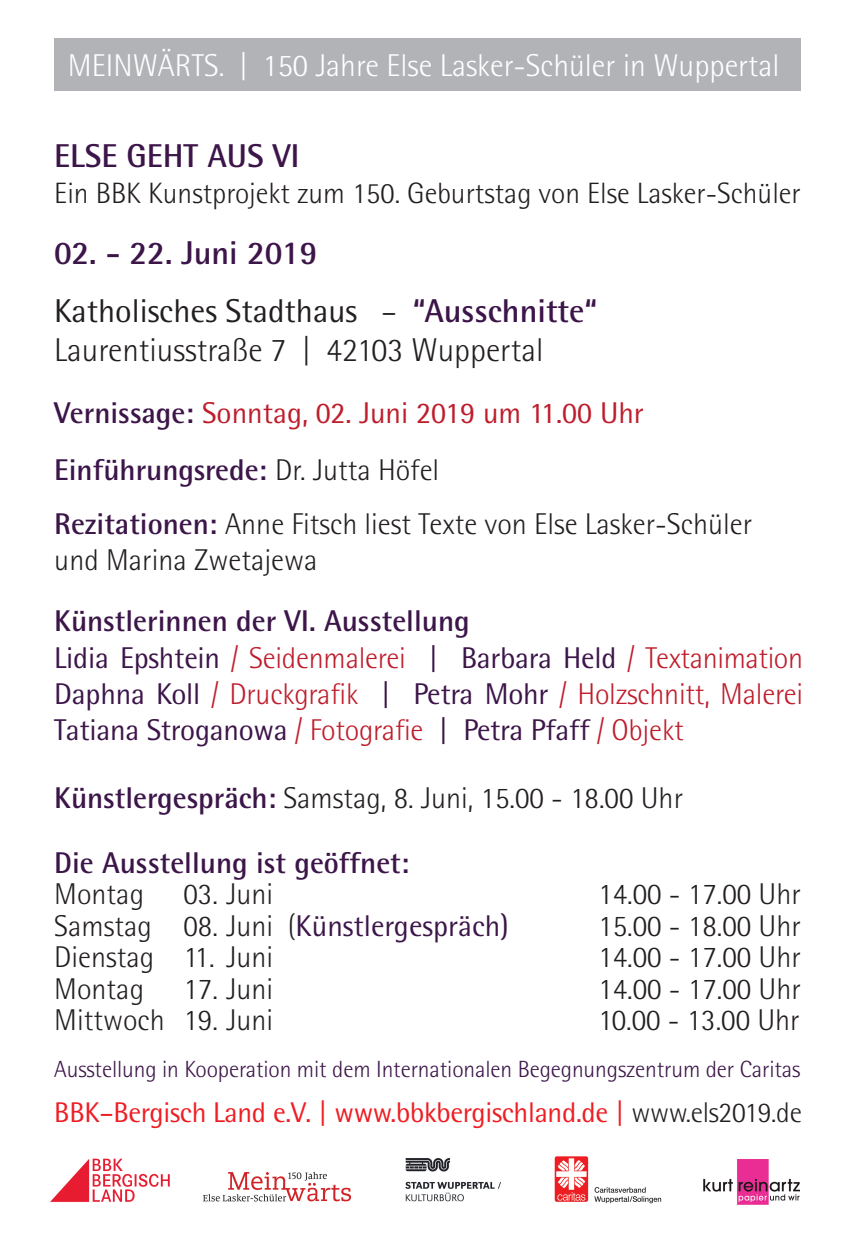
<style>
.page{position:relative;width:851px;height:1234px;background:#fff}
.page>*{position:absolute;margin:0;border:0;box-sizing:border-box;transform-origin:0 0}
.t1{font:700 33px/57.6px "Rotis Semi Sans";color:#3c1549}
.t2{font:300 33px "Rotis Semi Sans";color:#231f20}
.t3{font:300 31.5px "Rotis Semi Sans";color:#fff}
.t4{font:300 30px/36px "Rotis Semi Sans";color:#231f20}
.t5{font:300 30px/36px "Rotis Semi Sans";letter-spacing:-.01em;color:#be1d2c}
.t6{font:700 30px/64.8px "Rotis Semi Sans";color:#3c1549}
.t7{font:30px/57.6px "Rotis Semi Sans";color:#be1d2c}
.t8{font:30px "Rotis Semi Sans";color:#3c1549}
.t9{font:300 29.4px "Rotis Semi Sans";color:#231f20}
.t10{font:28.5px "Rotis Semi Sans";letter-spacing:-.01em;color:#ee1d23}
.t11{font:300 23.4px "Rotis Semi Sans";letter-spacing:-.005em;color:#3c1549}
.s1{font-weight:400;color:#231f20}
.s2{font-weight:300;color:#231f20}
.s3{font-weight:700;color:#3c1549}
.s4{font-weight:400;color:#3c1549}
</style>
<div class="page">
<img style="left:405px;top:1158px;width:96px;height:44px">
<img style="left:554px;top:1156px;width:108px;height:46px">
<div style="left:54px;top:39px;width:747px;height:52px;background:#b2b3b7"></div>
<img style="left:703px;top:1159px;width:96px;height:46px">
<img style="left:50px;top:1158px;width:120px;height:44px">
<img style="left:203px;top:1171px;width:148px;height:31px">
<p class="t3" style="left:68px;top:47px;width:712px">MEINWÄRTS. | 150 Jahre Else Lasker-Schüler in Wuppertal</p>
<p class="t1" style="left:54px;top:127px;width:247px">ELSE GEHT AUS VI</p>
<p class="t9" style="left:54px;top:176px;width:747px">Ein BBK Kunstprojekt zum 150. Geburtstag von Else Lasker-Schüler</p>
<p class="t1" style="left:54px;top:223px;width:544px">02. - 22. Juni 2019<br><span class="s1">Katholisches Stadthaus</span> <span class="s2">–</span> “Ausschnitte“</p>
<p class="t2" style="left:54px;top:331px;width:490px">Laurentiusstraße 7 | 42103 Wuppertal</p>
<p class="t7" style="left:54px;top:383px;width:591px"><span class="s3">Vernissage:</span> Sonntag, 02. Juni 2019 um 11.00 Uhr<br><span class="s3">Einführungsrede:</span> <span class="s2">Dr. Jutta Höfel</span></p>
<p class="t4" style="left:54px;top:506px;width:699px"><span class="s3">Rezitationen:</span> Anne Fitsch liest Texte von Else Lasker-Schüler und Marina Zwetajewa</p>
<p class="t5" style="left:54px;top:603px;width:750px"><span class="s3">Künstlerinnen der VI. Ausstellung<br></span><span class="s4">Lidia Epshtein</span> / Seidenmalerei <span class="s4">| Barbara Held</span> / Textanimation <span class="s4">Daphna Koll</span> / Druckgrafik <span class="s4">| Petra Mohr</span> / Holzschnitt, Malerei <span class="s4">Tatiana Stroganowa</span> / Fotografie <span class="s4">| Petra Pfaff</span> / Objekt</p>
<p class="t6" style="left:54px;top:764px;width:630px">Künstlergespräch: <span class="s2">Samstag, 8. Juni, 15.00 - 18.00 Uhr<br></span>Die Ausstellung ist geöffnet:</p>
<p class="t4" style="left:54px;top:876px;width:91px">Montag</p>
<p class="t4" style="left:183px;top:876px;width:91px">03. Juni</p>
<p class="t4" style="left:598px;top:876px;width:204px">14.00 - 17.00 Uhr</p>
<p class="t8" style="left:54px;top:907px;width:456px"><span class="s2">Samstag 08. Juni (</span>Künstlergespräch)</p>
<p class="t4" style="left:598px;top:907px;width:204px">15.00 - 18.00 Uhr</p>
<p class="t4" style="left:54px;top:939px;width:220px">Dienstag 11. Juni</p>
<p class="t4" style="left:598px;top:939px;width:204px">14.00 - 17.00 Uhr</p>
<p class="t4" style="left:54px;top:970px;width:91px">Montag</p>
<p class="t4" style="left:183px;top:970px;width:91px">17. Juni</p>
<p class="t4" style="left:598px;top:970px;width:204px">14.00 - 17.00 Uhr</p>
<p class="t4" style="left:54px;top:1002px;width:220px">Mittwoch 19. Juni</p>
<p class="t4" style="left:598px;top:1002px;width:203px">10.00 - 13.00 Uhr</p>
<p class="t11" style="left:54px;top:1054px;width:747px">Ausstellung in Kooperation mit dem Internationalen Begegnungszentrum der Caritas</p>
<p class="t10" style="left:54px;top:1094px;width:749px">BBK–Bergisch Land e.V. | www.bbkbergischland.de | <span class="s2">www.els2019.de</span></p>
</div>
